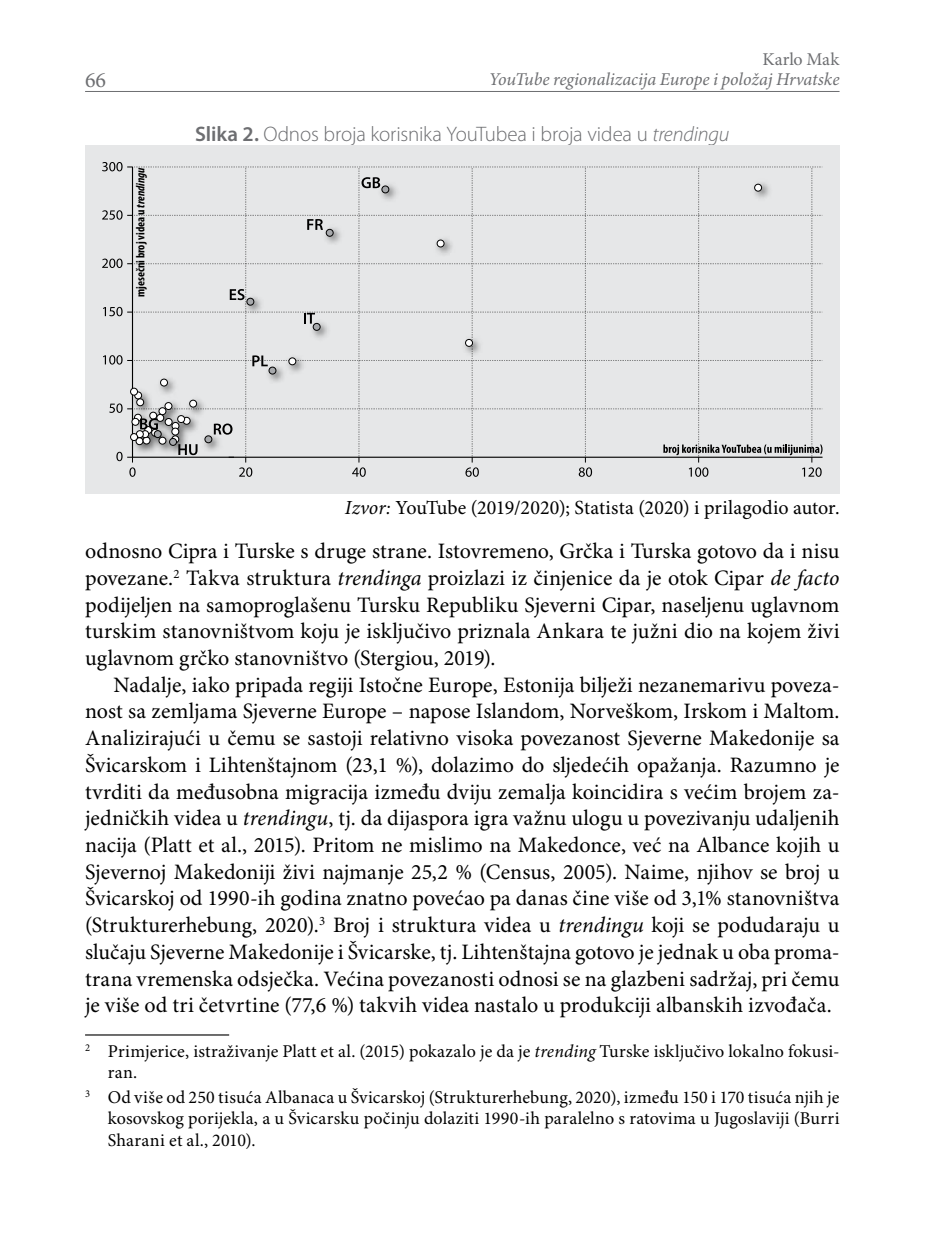
<style>
.page{position:relative;width:936px;height:1248px;background:#fff}
.page>*{position:absolute;margin:0;border:0;box-sizing:border-box;transform-origin:0 0}
.t1{font:22px/26.6px "Minion Diamant";letter-spacing:.005em;color:#000;text-align:justify}
.t2{font:22px "Minion Diamant";color:#6d6e71}
.t3{font:300 21px "Myriad Pro";letter-spacing:-.01em;color:#6d6e71}
.t4{font:20px "Minion Diamant";color:#000}
.t5{font:18px/21.6px "Minion Diamant";letter-spacing:.01em;color:#000}
.t6{font:italic 18px "Minion Diamant";letter-spacing:-.01em;color:#6d6e71}
.t7{font:18px "Minion Diamant";color:#6d6e71}
.t8{font:700 condensed 12px "Myriad Pro";color:#000}
.s1{font-style:italic}
.s2{font-weight:600}
</style>
<div class="page">
<hr style="left:85px;top:91px;width:754px;height:1px;background:#6d6e71">
<hr style="left:85px;top:1034px;width:144px;height:1px;background:#000">
<div style="left:85px;top:145px;width:754px;height:349px;background:#e6e7e8"></div>
<svg style="left:102px;top:162px;width:720px;height:315px"></svg>
<p class="t2" style="left:85px;top:65px;width:23px">66</p>
<p class="t8" style="left:133px;top:297px;width:131px;rotate:-90deg">mjesečni broj videa u <span class="s1">trendingu</span></p>
<p class="t7" style="left:762px;top:47px;width:78px">Karlo Mak</p>
<p class="t6" style="left:488px;top:67px;width:352px">YouTube regionalizacija Europe i položaj Hrvatske</p>
<p class="t3" style="left:195px;top:121px;width:536px"><span class="s2">Slika 2.</span> Odnos broja korisnika YouTubea i broja videa u <span class="s1">trendingu</span></p>
<p class="t4" style="left:345px;top:493px;width:496px"><span class="s1">Izvor:</span> YouTube (2019/2020); Statista (2020) i prilagodio autor.</p>
<p class="t1" style="left:85px;top:538px;width:756px">odnosno Cipra i Turske s druge strane. Istovremeno, Grčka i Turska gotovo da i nisu povezane.<sup>2</sup> Takva struktura <span class="s1">trendinga</span> proizlazi iz činjenice da je otok Cipar <span class="s1">de facto </span>podijeljen na samoproglašenu Tursku Republiku Sjeverni Cipar, naseljenu uglavnom turskim stanovništvom koju je isključivo priznala Ankara te južni dio na kojem živi uglavnom grčko stanovništvo (Stergiou, 2019).</p>
<p class="t1" style="left:85px;top:671px;width:756px;text-indent:28px">Nadalje, iako pripada regiji Istočne Europe, Estonija bilježi nezanemarivu poveza&shy;nost sa zemljama Sjeverne Europe – napose Islandom, Norveškom, Irskom i Maltom.<br>Analizirajući u čemu se sastoji relativno visoka povezanost Sjeverne Makedonije sa Švicarskom i Lihtenštajnom (23,1 %), dolazimo do sljedećih opažanja. Razumno je tvrditi da međusobna migracija između dviju zemalja koincidira s većim brojem za&shy;jedničkih videa u <span class="s1">trendingu</span>, tj. da dijaspora igra važnu ulogu u povezivanju udaljenih nacija (Platt et al., 2015). Pritom ne mislimo na Makedonce, već na Albance kojih u Sjevernoj Makedoniji živi najmanje 25,2 % (Census, 2005). Naime, njihov se broj u Švicarskoj od 1990-ih godina znatno povećao pa danas čine više od 3,1% stanovništva (Strukturerhebung, 2020).<sup>3</sup> Broj i struktura videa u <span class="s1">trendingu</span> koji se podudaraju u slučaju Sjeverne Makedonije i Švicarske, tj. Lihtenštajna gotovo je jednak u oba proma&shy;trana vremenska odsječka. Većina povezanosti odnosi se na glazbeni sadržaj, pri čemu je više od tri četvrtine (77,6 %) takvih videa nastalo u produkciji albanskih izvođača.</p>
<p class="t5" style="left:108px;top:1039px;width:733px;text-indent:-23px"><sup>2</sup> Primjerice, istraživanje Platt et al. (2015) pokazalo je da je <span class="s1">trending</span> Turske isključivo lokalno fokusi&shy;ran.</p>
<p class="t5" style="left:108px;top:1085px;width:733px;text-align:justify;text-indent:-23px"><sup>3</sup> Od više od 250 tisuća Albanaca u Švicarskoj (Strukturerhebung, 2020), između 150 i 170 tisuća njih je kosovskog porijekla, a u Švicarsku počinju dolaziti 1990-ih paralelno s ratovima u Jugoslaviji (Burri Sharani et al., 2010).</p>
</div>
